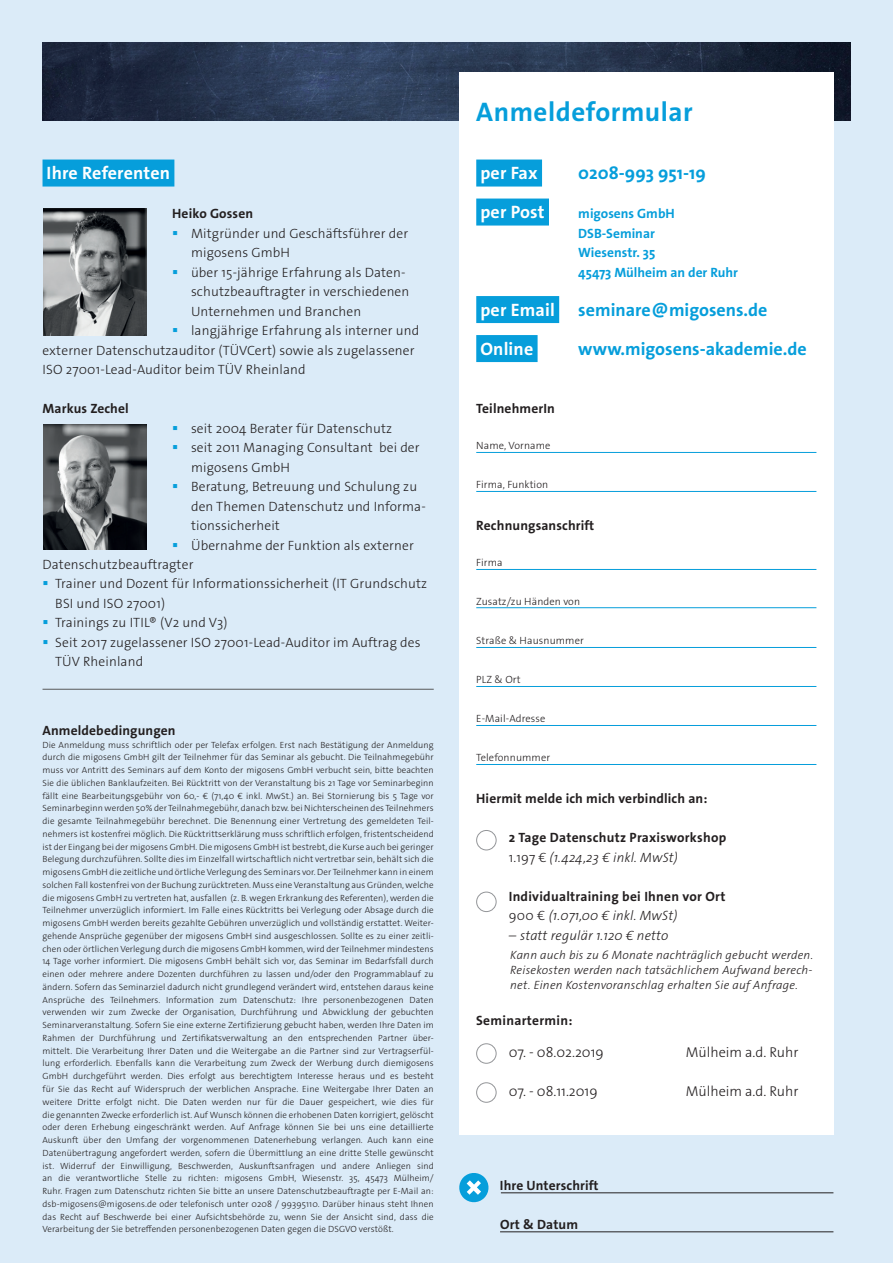
<style>
.page{position:relative;width:893px;height:1263px;background:#dbebf8}
.page>*{position:absolute;margin:0;border:0;box-sizing:border-box;transform-origin:0 0}
.t1{font:700 27px "The Sans Os F";letter-spacing:.02em;color:#069edb}
.t2{font:700 18px "The Sans Os F";color:#069edb}
.t3{font:700 18px "The Sans Os F";letter-spacing:.01em;color:#fff}
.t4{font:300 14.25px "The Sans Os F";color:#231f20}
.t5{font:300 13.5px/19.5px "The Sans Os F";letter-spacing:.01em;color:#231f20}
.t6{font:700 13.5px/19.5px "The Sans Os F";letter-spacing:.01em;color:#231f20}
.t7{font:700 13.5px/19.5px "The Sans Os F";color:#069edb}
.t8{font:italic 300 13.5px "The Sans Os F";letter-spacing:.01em;color:#231f20}
.t9{font:italic 300 12px/15px "The Sans Os F";letter-spacing:.02em;color:#231f20;text-align:justify}
.t10{font:300 10.5px "The Sans Os F";letter-spacing:.01em;color:#231f20}
.t11{font:300 9px/12.8px "The Sans Os F";letter-spacing:.01em;color:#231f20;text-align:justify}
.s1{color:#069edb}
.s2{font-weight:300}
.s3{font-weight:300;font-style:italic}
</style>
<div class="page">
<img style="left:43px;top:43px;width:807px;height:78px">
<div style="left:459px;top:72px;width:374px;height:1063px;background:#fff"></div>
<hr style="left:500px;top:1231px;width:333px;height:1px;background:#231f20">
<svg style="left:459px;top:1173px;width:30px;height:30px"></svg>
<hr style="left:501px;top:1192px;width:332px;height:1px;background:#231f20">
<div style="left:43px;top:160px;width:131px;height:27px;background:#069edb"></div>
<img style="left:43px;top:425px;width:104px;height:125px">
<img style="left:43px;top:209px;width:104px;height:126px">
<hr style="left:43px;top:689px;width:391px;height:1px;background:#57585a">
<hr style="left:476px;top:452px;width:340px;height:1px;background:#069edb">
<hr style="left:476px;top:491px;width:340px;height:1px;background:#069edb">
<div style="left:476px;top:830px;width:20px;height:20px;border:1px solid #939598;border-radius:50%"></div>
<div style="left:476px;top:892px;width:20px;height:20px;border:1px solid #939598;border-radius:50%"></div>
<div style="left:476px;top:1043px;width:20px;height:21px;border:1px solid #939598;border-radius:50%"></div>
<div style="left:476px;top:1082px;width:20px;height:21px;border:1px solid #939598;border-radius:50%"></div>
<hr style="left:476px;top:569px;width:340px;height:1px;background:#069edb">
<hr style="left:476px;top:607px;width:340px;height:1px;background:#069edb">
<hr style="left:476px;top:647px;width:340px;height:1px;background:#069edb">
<hr style="left:476px;top:686px;width:340px;height:1px;background:#069edb">
<hr style="left:476px;top:725px;width:340px;height:1px;background:#069edb">
<hr style="left:476px;top:764px;width:340px;height:1px;background:#069edb">
<div style="left:476px;top:160px;width:66px;height:27px;background:#069edb"></div>
<div style="left:476px;top:199px;width:73px;height:27px;background:#069edb"></div>
<div style="left:476px;top:296px;width:83px;height:27px;background:#069edb"></div>
<div style="left:476px;top:335px;width:62px;height:27px;background:#069edb"></div>
<h2 class="t3" style="left:47px;top:161px;width:125px">Ihre Referenten</h2>
<h3 class="t6" style="left:172px;top:204px;width:82px">Heiko Gossen</h3>
<h3 class="t5" style="left:191px;top:223px;width:219px;text-indent:-19px"><span class="s1">▪</span> Mitgründer und Geschäftsführer der migosens GmbH</h3>
<h3 class="t5" style="left:191px;top:262px;width:220px;text-indent:-19px"><span class="s1">▪</span> über 15-jährige Erfahrung als Daten&shy;schutzbeauftragter in verschiedenen<br>Unternehmen und Branchen</h3>
<h3 class="t5" style="left:43px;top:321px;width:378px;text-indent:130px"><span class="s1">▪</span> langjährige Erfahrung als interner und externer Datenschutzauditor (TÜVCert) sowie als zugelassener<br>ISO 27001-Lead-Auditor beim TÜV Rheinland</h3>
<h3 class="t6" style="left:43px;top:399px;width:88px">Markus Zechel</h3>
<h3 class="t5" style="left:172px;top:418px;width:221px"><span class="s1">▪</span> seit 2004 Berater für Datenschutz</h3>
<h3 class="t5" style="left:191px;top:438px;width:230px;text-indent:-19px"><span class="s1">▪</span> seit 2011 Managing Consultant bei der migosens GmbH</h3>
<h3 class="t5" style="left:191px;top:477px;width:236px;text-indent:-19px"><span class="s1">▪</span> Beratung, Betreuung und Schulung zu den Themen Datenschutz und Informa&shy;tionssicherheit</h3>
<h3 class="t5" style="left:43px;top:535px;width:373px;text-indent:130px"><span class="s1">▪</span> Übernahme der Funktion als externer<br>Datenschutzbeauftragter</h3>
<h3 class="t5" style="left:55px;top:574px;width:373px;text-indent:-13px"><span class="s1">▪</span> Trainer und Dozent für Informationssicherheit (IT Grundschutz<br>BSI und ISO 27001)</h3>
<h3 class="t5" style="left:43px;top:613px;width:186px"><span class="s1">▪</span> Trainings zu ITIL® (V2 und V3)</h3>
<h3 class="t5" style="left:55px;top:633px;width:367px;text-indent:-13px"><span class="s1">▪</span> Seit 2017 zugelassener ISO 27001-Lead-Auditor im Auftrag des<br>TÜV Rheinland</h3>
<h3 class="t6" style="left:43px;top:721px;width:135px">Anmeldebedingungen</h3>
<p class="t11" style="left:43px;top:738px;width:393px">Die Anmeldung muss schriftlich oder per Telefax erfolgen. Erst nach Bestätigung der Anmeldung durch die migosens GmbH gilt der Teilnehmer für das Seminar als gebucht. Die Teilnahmegebühr muss vor Antritt des Seminars auf dem Konto der migosens GmbH verbucht sein, bitte beachten Sie die üblichen Banklaufzeiten. Bei Rücktritt von der Veranstaltung bis 21 Tage vor Seminarbeginn fällt eine Bearbeitungsgebühr von 60,- € (71,40 € inkl. MwSt.) an. Bei Stornierung bis 5 Tage vor Seminarbeginn werden 50% der Teilnahmegebühr, danach bzw. bei Nichterscheinen des Teilnehmers die gesamte Teilnahmegebühr berechnet. Die Benennung einer Vertretung des gemeldeten Teil&shy;nehmers ist kostenfrei möglich. Die Rücktrittserklärung muss schriftlich erfolgen, fristentscheidend ist der Eingang bei der migosens GmbH. Die migosens GmbH ist bestrebt, die Kurse auch bei geringer Belegung durchzuführen. Sollte dies im Einzelfall wirtschaftlich nicht vertretbar sein, behält sich die migosens GmbH die zeitliche und örtliche Verlegung des Seminars vor. Der Teilnehmer kann in einem solchen Fall kostenfrei von der Buchung zurücktreten. Muss eine Veranstaltung aus Gründen, welche die migosens GmbH zu vertreten hat, ausfallen (z. B. wegen Erkrankung des Referenten), werden die Teilnehmer unverzüglich informiert. Im Falle eines Rücktritts bei Verlegung oder Absage durch die migosens GmbH werden bereits gezahlte Gebühren unverzüglich und vollständig erstattet. Weiter&shy;gehende Ansprüche gegenüber der migosens GmbH sind ausgeschlossen. Sollte es zu einer zeitli&shy;chen oder örtlichen Verlegung durch die migosens GmbH kommen, wird der Teilnehmer mindestens 14 Tage vorher informiert. Die migosens GmbH behält sich vor, das Seminar im Bedarfsfall durch einen oder mehrere andere Dozenten durchführen zu lassen und/oder den Programmablauf zu ändern. Sofern das Seminarziel dadurch nicht grundlegend verändert wird, entstehen daraus keine Ansprüche des Teilnehmers. Information zum Datenschutz: Ihre personenbezogenen Daten verwenden wir zum Zwecke der Organisation, Durchführung und Abwicklung der gebuchten Seminarveranstaltung. Sofern Sie eine externe Zertifizierung gebucht haben, werden Ihre Daten im Rahmen der Durchführung und Zertifikatsverwaltung an den entsprechenden Partner über&shy;mittelt. Die Verarbeitung Ihrer Daten und die Weitergabe an die Partner sind zur Vertragserfül&shy;lung erforderlich. Ebenfalls kann die Verarbeitung zum Zweck der Werbung durch diemigosens GmbH durchgeführt werden. Dies erfolgt aus berechtigtem Interesse heraus und es besteht für Sie das Recht auf Widerspruch der werblichen Ansprache. Eine Weitergabe Ihrer Daten an weitere Dritte erfolgt nicht. Die Daten werden nur für die Dauer gespeichert, wie dies für die genannten Zwecke erforderlich ist. Auf Wunsch können die erhobenen Daten korrigiert, gelöscht oder deren Erhebung eingeschränkt werden. Auf Anfrage können Sie bei uns eine detaillierte Auskunft über den Umfang der vorgenommenen Datenerhebung verlangen. Auch kann eine Datenübertragung angefordert werden, sofern die Übermittlung an eine dritte Stelle gewünscht ist. Widerruf der Einwilligung, Beschwerden, Auskunftsanfragen und andere Anliegen sind an die verantwortliche Stelle zu richten: migosens GmbH, Wiesenstr. 35, 45473 Mülheim/ Ruhr. Fragen zum Datenschutz richten Sie bitte an unsere Datenschutzbeauftragte per E-Mail an: dsb-migosens@migosens.de oder telefonisch unter 0208 / 99395110. Darüber hinaus steht Ihnen das Recht auf Beschwerde bei einer Aufsichtsbehörde zu, wenn Sie der Ansicht sind, dass die Verarbeitung der Sie betreffenden personenbezogenen Daten gegen die DSGVO verstößt.</p>
<h1 class="t1" style="left:476px;top:94px;width:218px">Anmeldeformular</h1>
<h2 class="t3" style="left:480px;top:161px;width:59px">per Fax</h2>
<h2 class="t2" style="left:578px;top:161px;width:129px">0208-993 951-19</h2>
<h2 class="t3" style="left:480px;top:200px;width:66px">per Post</h2>
<h3 class="t7" style="left:578px;top:204px;width:161px">migosens GmbH<br>DSB-Seminar<br>Wiesenstr. 35<br>45473 Mülheim an der Ruhr</h3>
<h2 class="t3" style="left:480px;top:298px;width:76px">per Email</h2>
<h2 class="t2" style="left:578px;top:298px;width:191px">seminare@migosens.de</h2>
<h2 class="t3" style="left:480px;top:337px;width:54px">Online</h2>
<h2 class="t2" style="left:578px;top:337px;width:230px">www.migosens-akademie.de</h2>
<h3 class="t6" style="left:476px;top:399px;width:80px">TeilnehmerIn</h3>
<p class="t10" style="left:476px;top:439px;width:76px">Name, Vorname</p>
<p class="t10" style="left:476px;top:478px;width:74px">Firma, Funktion</p>
<h3 class="t6" style="left:476px;top:516px;width:119px">Rechnungsanschrift</h3>
<p class="t10" style="left:476px;top:556px;width:28px">Firma</p>
<p class="t10" style="left:476px;top:595px;width:105px">Zusatz/zu Händen von</p>
<p class="t10" style="left:476px;top:634px;width:109px">Straße &amp; Hausnummer</p>
<p class="t10" style="left:476px;top:673px;width:46px">PLZ &amp; Ort</p>
<p class="t10" style="left:476px;top:712px;width:71px">E-Mail-Adresse</p>
<p class="t10" style="left:476px;top:751px;width:75px">Telefonnummer</p>
<h3 class="t6" style="left:476px;top:789px;width:233px">Hiermit melde ich mich verbindlich an:</h3>
<h3 class="t6" style="left:509px;top:828px;width:219px">2 Tage Datenschutz Praxisworkshop<br><span class="s2">1.197 €</span> <span class="s3">(1.424,23 € inkl. MwSt)</span></h3>
<h3 class="t6" style="left:509px;top:886px;width:218px">Individualtraining bei Ihnen vor Ort<br><span class="s2">900 €</span> <span class="s3">(1.071,00 € inkl. MwSt)</span></h3>
<h3 class="t8" style="left:509px;top:926px;width:161px">– statt regulär 1.120 € netto</h3>
<h3 class="t9" style="left:510px;top:948px;width:304px">Kann auch bis zu 6 Monate nachträglich gebucht werden.<br>Reisekosten werden nach tatsächlichem Aufwand berech&shy;net. Einen Kostenvoranschlag erhalten Sie auf Anfrage.</h3>
<h3 class="t6" style="left:476px;top:1011px;width:98px">Seminartermin:</h3>
<h3 class="t4" style="left:509px;top:1043px;width:97px">07. - 08.02.2019</h3>
<h3 class="t4" style="left:686px;top:1043px;width:114px">Mülheim a.d. Ruhr</h3>
<h3 class="t4" style="left:509px;top:1082px;width:90px">07. - 08.11.2019</h3>
<h3 class="t4" style="left:686px;top:1082px;width:114px">Mülheim a.d. Ruhr</h3>
<h3 class="t6" style="left:500px;top:1176px;width:100px">Ihre Unterschrift</h3>
<h3 class="t6" style="left:500px;top:1215px;width:79px">Ort &amp; Datum</h3>
</div>
